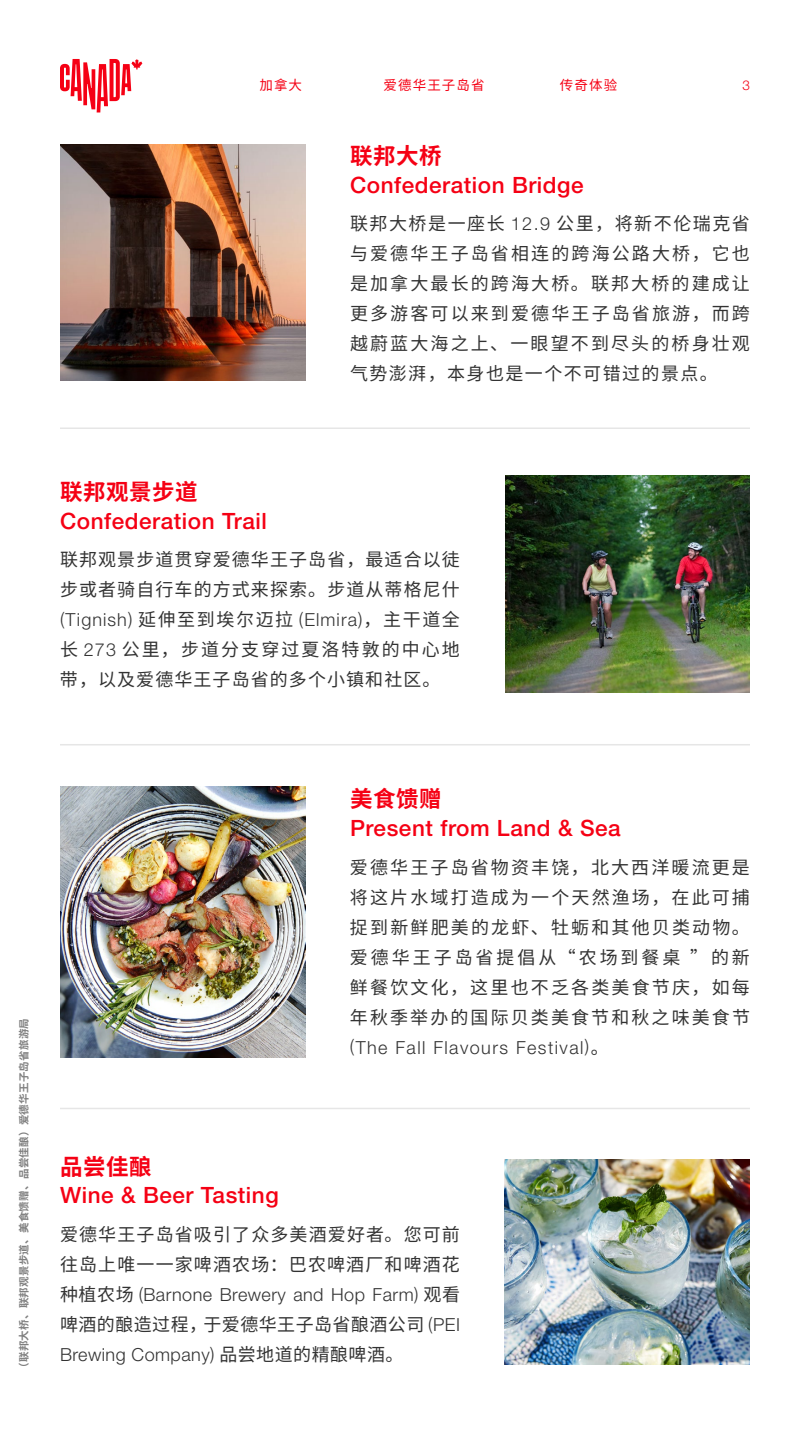
<style>
.page{position:relative;width:810px;height:1440px;background:#fff}
.page>*{position:absolute;margin:0;border:0;box-sizing:border-box;transform-origin:0 0}
.t1{font:500 22.5px "Helvetica Neue LT Pro";letter-spacing:.025em;color:#f50014}
.t2{font:700 22.5px "Noto Sans CJ Ksc";letter-spacing:.025em;color:#f50014}
.t3{font:18px/30px "Noto Sans CJ Ksc";letter-spacing:.065em;color:#333}
.t4{font:300 18px "Helvetica Neue LT Pro";letter-spacing:.025em;color:#333}
.t5{font:300 18px "Helvetica Neue LT Pro";letter-spacing:.045em;color:#333}
.t6{font:300 18px "Helvetica Neue LT Pro";letter-spacing:.08em;color:#333}
.t7{font:18px "Noto Sans CJ Ksc";letter-spacing:.025em;color:#333}
.t8{font:13.5px "Noto Sans CJ Ksc";letter-spacing:.08em;color:#f50014}
.t9{font:300 13.5px "Helvetica Neue LT Pro";color:#f50014}
.t10{font:700 10.5px "Noto Sans CJ Ksc";letter-spacing:.025em;color:#808080}
.s1{font-family:"Helvetica Neue LT Pro";font-weight:300}
.s2{font-family:"Noto Sans CJ Ksc";font-weight:400}
</style>
<div class="page">
<img style="left:505px;top:475px;width:245px;height:218px">
<img style="left:505px;top:1159px;width:245px;height:206px">
<img style="left:60px;top:786px;width:245px;height:271px">
<img style="left:60px;top:144px;width:245px;height:237px">
<hr style="left:60px;top:427px;width:690px;height:2px;background:#e6e6e6">
<hr style="left:60px;top:744px;width:690px;height:1px;background:#e6e6e6">
<hr style="left:60px;top:1108px;width:690px;height:1px;background:#e6e6e6">
<svg style="left:60px;top:59px;width:83px;height:53px"></svg>
<p class="t8" style="left:260px;top:78px;width:44px">加拿大</p>
<p class="t8" style="left:384px;top:78px;width:102px">爱德华王子岛省</p>
<p class="t8" style="left:560px;top:78px;width:59px">传奇体验</p>
<p class="t9" style="left:742px;top:77px;width:9px">3</p>
<p class="t2" style="left:350px;top:143px;width:93px">联邦大桥</p>
<p class="t1" style="left:350px;top:171px;width:235px">Confederation Bridge</p>
<p class="t3" style="left:350px;top:209px;width:401px;text-align:justify">联邦大桥是一座长 <span class="s1">12.9</span> 公里，将新不伦瑞克省与爱德华王子岛省相连的跨海公路大桥，它也是加拿大最长的跨海大桥。联邦大桥的建成让更多游客可以来到爱德华王子岛省旅游，而跨越蔚蓝大海之上、一眼望不到尽头的桥身壮观气势澎湃，本身也是一个不可错过的景点。</p>
<p class="t2" style="left:60px;top:479px;width:139px">联邦观景步道</p>
<p class="t1" style="left:60px;top:507px;width:208px">Confederation Trail</p>
<p class="t3" style="left:60px;top:545px;width:401px">联邦观景步道贯穿爱德华王子岛省，最适合以徒步或者骑自行车的方式来探索。步道从蒂格尼什</p>
<p class="t5" style="left:60px;top:609px;width:401px">(Tignish) <span class="s2">延伸至到埃尔迈拉</span> (Elmira)<span class="s2">，主干道全</span></p>
<p class="t3" style="left:60px;top:635px;width:401px">长 <span class="s1">273</span> 公里，步道分支穿过夏洛特敦的中心地带，以及爱德华王子岛省的多个小镇和社区。</p>
<p class="t10" style="left:18px;top:1373px;width:356px;rotate:-90deg">（联邦大桥、联邦观景步道、美食馈赠、品尝佳酿）爱德华王子岛省旅游局</p>
<p class="t2" style="left:350px;top:786px;width:93px">美食馈赠</p>
<p class="t1" style="left:350px;top:814px;width:272px">Present from Land &amp; Sea</p>
<p class="t3" style="left:350px;top:853px;width:402px;text-align:justify">爱德华王子岛省物资丰饶，北大西洋暖流更是将这片水域打造成为一个天然渔场，在此可捕捉到新鲜肥美的龙虾、牡蛎和其他贝类动物。爱德华王子岛省提倡从“农场到餐桌 ”的新鲜餐饮文化，这里也不乏各类美食节庆，如每年秋季举办的国际贝类美食节和秋之味美食节</p>
<p class="t6" style="left:350px;top:1036px;width:260px">(The Fall Flavours Festival)<span class="s2">。</span></p>
<p class="t2" style="left:60px;top:1154px;width:93px">品尝佳酿</p>
<p class="t1" style="left:60px;top:1182px;width:220px">Wine &amp; Beer Tasting</p>
<p class="t3" style="left:60px;top:1220px;width:401px">爱德华王子岛省吸引了众多美酒爱好者。您可前往岛上唯一一家啤酒农场：巴农啤酒厂和啤酒花</p>
<p class="t4" style="left:60px;top:1284px;width:402px"><span class="s2">种植农场</span> (Barnone Brewery and Hop Farm) <span class="s2">观看</span></p>
<p class="t7" style="left:60px;top:1315px;width:401px">啤酒的酿造过程，于爱德华王子岛省酿酒公司 <span class="s1">(PEI</span></p>
<p class="t4" style="left:60px;top:1344px;width:345px">Brewing Company) <span class="s2">品尝地道的精酿啤酒。</span></p>
</div>
